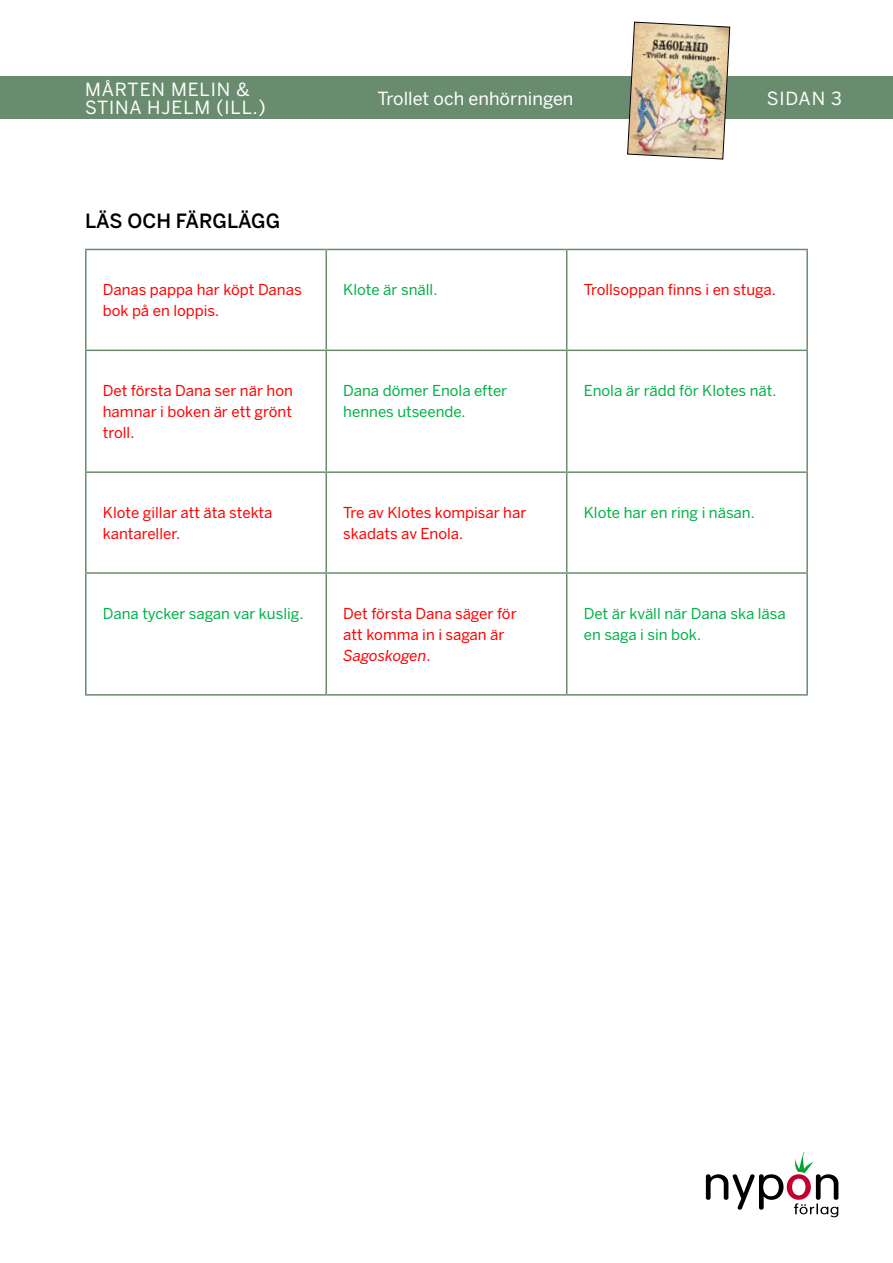
<style>
.page{position:relative;width:893px;height:1263px;background:#fff}
.page>*{position:absolute;margin:0;border:0;box-sizing:border-box;transform-origin:0 0}
.t1{font:500 19.5px "Benton Sans";color:#000}
.t2{font:18px/18px "Benton Sans";letter-spacing:.05em;color:#fff}
.t3{font:18px "Benton Sans";color:#fff}
.t4{font:18px "Benton Sans";letter-spacing:.03em;color:#fff}
.t5{font:15px/21px "Benton Sans";color:#f00}
.t6{font:15px/21px "Benton Sans";color:#00b147}
.s1{font-style:italic}
</style>
<div class="page">
<svg style="left:706px;top:1152px;width:132px;height:65px"></svg>
<div style="left:0;top:77px;width:893px;height:42px;background:#698c6e"></div>
<img style="left:627px;top:21px;width:103px;height:139px">
<hr style="left:85px;top:249px;width:241px;height:1px;background:#698c6e">
<hr style="left:85px;top:250px;width:2px;height:100px;background:#698c6e">
<hr style="left:326px;top:249px;width:241px;height:1px;background:#698c6e">
<hr style="left:325px;top:250px;width:2px;height:100px;background:#698c6e">
<hr style="left:567px;top:249px;width:241px;height:1px;background:#698c6e">
<hr style="left:566px;top:250px;width:1px;height:100px;background:#698c6e">
<hr style="left:806px;top:250px;width:2px;height:100px;background:#698c6e">
<hr style="left:85px;top:350px;width:241px;height:1px;background:#698c6e">
<hr style="left:85px;top:351px;width:2px;height:120px;background:#698c6e">
<hr style="left:326px;top:350px;width:241px;height:1px;background:#698c6e">
<hr style="left:325px;top:351px;width:2px;height:120px;background:#698c6e">
<hr style="left:567px;top:350px;width:241px;height:1px;background:#698c6e">
<hr style="left:566px;top:351px;width:1px;height:120px;background:#698c6e">
<hr style="left:806px;top:351px;width:2px;height:120px;background:#698c6e">
<hr style="left:85px;top:471px;width:241px;height:2px;background:#698c6e">
<hr style="left:85px;top:473px;width:2px;height:99px;background:#698c6e">
<hr style="left:326px;top:471px;width:241px;height:2px;background:#698c6e">
<hr style="left:325px;top:473px;width:2px;height:99px;background:#698c6e">
<hr style="left:567px;top:471px;width:241px;height:2px;background:#698c6e">
<hr style="left:566px;top:473px;width:1px;height:99px;background:#698c6e">
<hr style="left:806px;top:473px;width:2px;height:99px;background:#698c6e">
<hr style="left:85px;top:572px;width:241px;height:2px;background:#698c6e">
<hr style="left:85px;top:574px;width:2px;height:120px;background:#698c6e">
<hr style="left:326px;top:572px;width:241px;height:2px;background:#698c6e">
<hr style="left:325px;top:574px;width:2px;height:120px;background:#698c6e">
<hr style="left:567px;top:572px;width:241px;height:2px;background:#698c6e">
<hr style="left:566px;top:574px;width:1px;height:120px;background:#698c6e">
<hr style="left:806px;top:574px;width:2px;height:120px;background:#698c6e">
<hr style="left:85px;top:694px;width:241px;height:2px;background:#698c6e">
<hr style="left:326px;top:694px;width:241px;height:2px;background:#698c6e">
<hr style="left:567px;top:694px;width:241px;height:2px;background:#698c6e">
<p class="t2" style="left:85px;top:80px;width:182px">MÅRTEN MELIN &amp;<br>STINA HJELM (ILL.)</p>
<p class="t3" style="left:378px;top:87px;width:197px">Trollet och enhörningen</p>
<p class="t4" style="left:767px;top:87px;width:77px">SIDAN 3</p>
<h1 class="t1" style="left:85px;top:209px;width:197px">LÄS OCH FÄRGLÄGG</h1>
<p class="t5" style="left:103px;top:279px;width:200px">Danas pappa har köpt Danas bok på en loppis.</p>
<p class="t6" style="left:343px;top:279px;width:96px">Klote är snäll.</p>
<p class="t5" style="left:584px;top:279px;width:194px">Trollsoppan finns i en stuga.</p>
<p class="t5" style="left:103px;top:380px;width:192px;text-align:justify">Det första Dana ser när hon hamnar i boken är ett grönt troll.</p>
<p class="t6" style="left:343px;top:380px;width:165px">Dana dömer Enola efter hennes utseende.</p>
<p class="t6" style="left:584px;top:380px;width:194px">Enola är rädd för Klotes nät.</p>
<p class="t5" style="left:103px;top:502px;width:171px">Klote gillar att äta stekta kantareller.</p>
<p class="t5" style="left:343px;top:502px;width:185px">Tre av Klotes kompisar har skadats av Enola.</p>
<p class="t6" style="left:584px;top:502px;width:173px">Klote har en ring i näsan.</p>
<p class="t6" style="left:103px;top:603px;width:202px">Dana tycker sagan var kuslig.</p>
<p class="t5" style="left:343px;top:603px;width:175px">Det första Dana säger för att komma in i sagan är<br><span class="s1">Sagoskogen</span>.</p>
<p class="t6" style="left:584px;top:603px;width:203px">Det är kväll när Dana ska läsa en saga i sin bok.</p>
</div>
